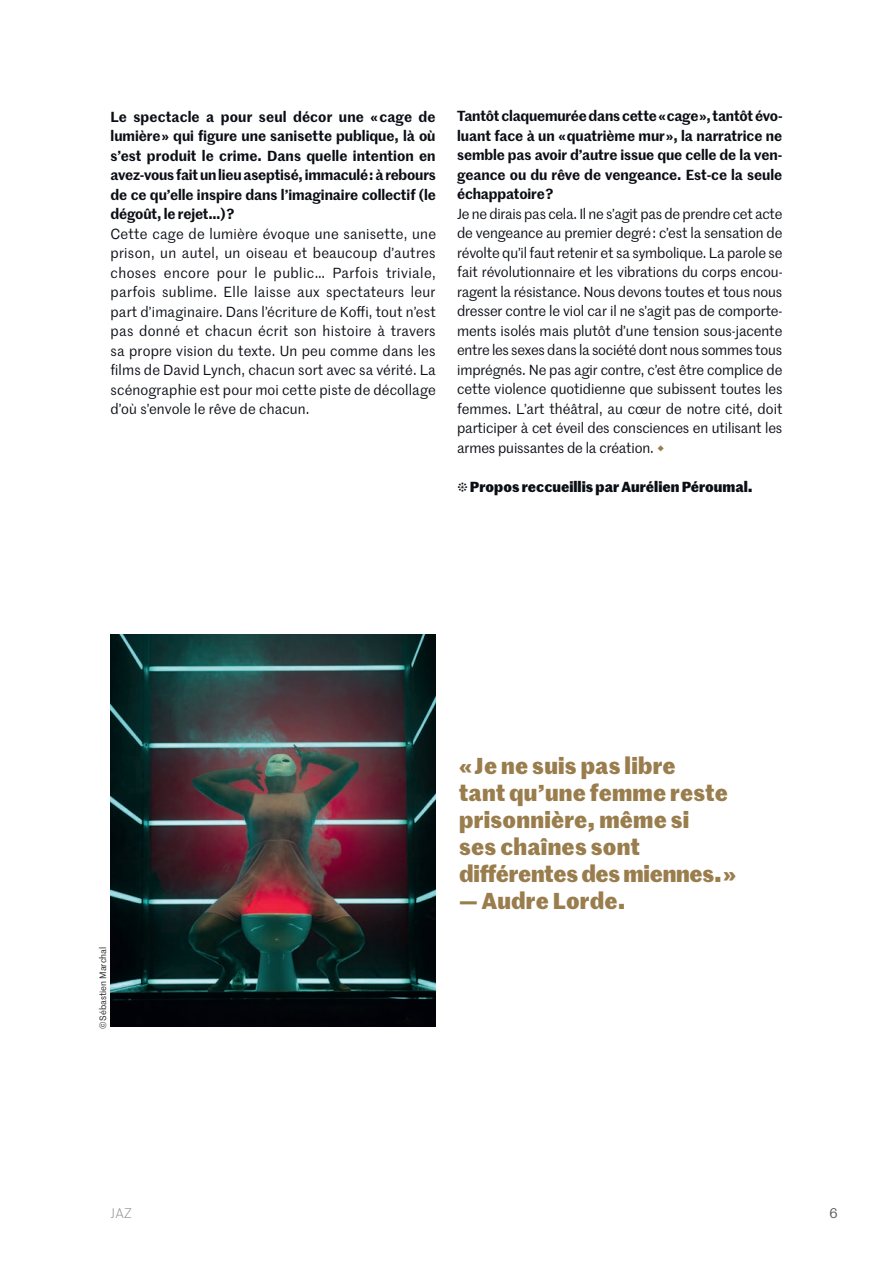
<style>
.page{position:relative;width:893px;height:1263px;background:#fff}
.page>*{position:absolute;margin:0;border:0;box-sizing:border-box;transform-origin:0 0}
.t1{font:700 22.5px/27px "Marr Sans";letter-spacing:.01em;color:#997d4d}
.t2{font:14.25px/19.5px "Marr Sans";letter-spacing:-.005em;color:#0b0e15;text-align:justify}
.t3{font:600 14.25px/19.5px "Marr Sans";letter-spacing:-.005em;color:#0b0e15;text-align:justify}
.t4{font:700 14.25px "Marr Sans";color:#0b0e15}
.t5{font:300 13.5px "Marr Sans";color:#808285}
.t6{font:13.5px "Marr Sans";color:#565359}
.t7{font:9px "Marr Sans";color:#231f20}
.s1{font-family:"Bely";color:#997d4d}
.s2{font-family:"Bely Display";font-weight:400;font-size:13.5px}
</style>
<div class="page">
<img style="left:111px;top:635px;width:324px;height:392px">
<p class="t3" style="left:111px;top:106px;width:327px">Le spectacle a pour seul décor une « cage de lumière » qui figure une sanisette publique, là où s’est produit le crime. Dans quelle intention en avez-vous fait un lieu aseptisé, immaculé : à rebours de ce qu’elle inspire dans l’imaginaire collectif (le dégoût, le rejet…) ?</p>
<p class="t2" style="left:111px;top:223px;width:327px">Cette cage de lumière évoque une sanisette, une prison, un autel, un oiseau et beaucoup d’autres choses encore pour le public… Parfois triviale, parfois sublime. Elle laisse aux spectateurs leur part d’imaginaire. Dans l’écriture de Koffi, tout n’est pas donné et chacun écrit son histoire à travers sa propre vision du texte. Un peu comme dans les films de David Lynch, chacun sort avec sa vérité. La scénographie est pour moi cette piste de décollage d’où s’envole le rêve de chacun.</p>
<p class="t3" style="left:457px;top:106px;width:327px">Tantôt claquemurée dans cette « cage », tantôt évo&shy;luant face à un « quatrième mur », la narratrice ne semble pas avoir d’autre issue que celle de la ven&shy;geance ou du rêve de vengeance. Est-ce la seule échappatoire ?</p>
<p class="t2" style="left:457px;top:204px;width:327px">Je ne dirais pas cela. Il ne s’agit pas de prendre cet acte de vengeance au premier degré : c’est la sensation de révolte qu’il faut retenir et sa symbolique. La parole se fait révolutionnaire et les vibrations du corps encou&shy;ragent la résistance. Nous devons toutes et tous nous dresser contre le viol car il ne s’agit pas de comporte&shy;ments isolés mais plutôt d’une tension sous-jacente entre les sexes dans la société dont nous sommes tous imprégnés. Ne pas agir contre, c’est être complice de cette violence quotidienne que subissent toutes les femmes. L’art théâtral, au cœur de notre cité, doit participer à cet éveil des consciences en utilisant les armes puissantes de la création. <span class="s1">l</span></p>
<p class="t4" style="left:457px;top:476px;width:297px"><span class="s2">n</span> Propos reccueillis par Aurélien Péroumal.</p>
<p class="t7" style="left:97px;top:1029px;width:84px;rotate:-90deg">© Sébastien Marchal</p>
<h1 class="t1" style="left:459px;top:750px;width:279px">« Je ne suis pas libre<br>tant qu’une femme reste prisonnière, même si<br>ses chaînes sont différentes des miennes. »</h1>
<h1 class="t1" style="left:459px;top:885px;width:168px">— Audre Lorde.</h1>
<p class="t5" style="left:111px;top:1204px;width:23px">JAZ</p>
<p class="t6" style="left:829px;top:1204px;width:10px">6</p>
</div>
